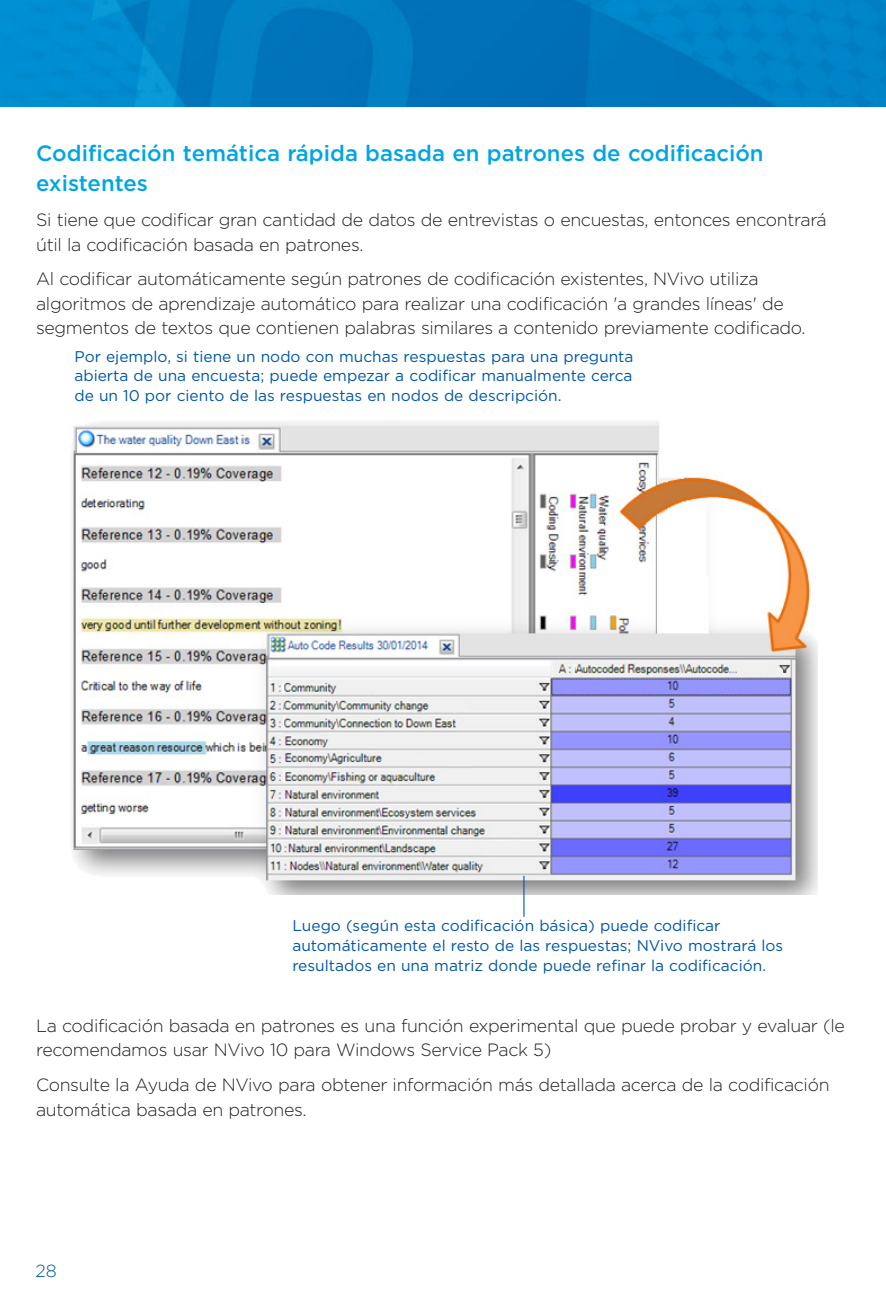
<style>
.page{position:relative;width:886px;height:1312px;background:#fff}
.page>*{position:absolute;margin:0;border:0;box-sizing:border-box;transform-origin:0 0}
.Headings_-_Light_Blu{font:500 22.25px/30px "Gotham";color:#00a5e3}
.Main_Body_Text{font:300 17.75px/24.2px "Gotham";letter-spacing:-.02em;color:#231f20}
.t1{font:300 17.5px "Gotham";color:#0157a8}
.Image_Pointer_Text{font:15.5px/19.8px "Gotham";color:#0157a8;text-align:justify}
</style>
<div class="page">
<img style="left:0;top:0;width:886px;height:106px">
<img style="left:71px;top:421px;width:747px;height:473px">
<hr style="left:523px;top:875px;width:1px;height:41px;background:#0157a8">
<p class="Headings_-_Light_Blu" style="left:36px;top:138px;width:729px">Codificación temática rápida basada en patrones de codificación existentes</p>
<p class="Main_Body_Text" style="left:36px;top:207px;width:792px">Si tiene que codificar gran cantidad de datos de entrevistas o encuestas, entonces encontrará útil la codificación basada en patrones.</p>
<p class="Main_Body_Text" style="left:36px;top:266px;width:771px">Al codificar automáticamente según patrones de codificación existentes, NVivo utiliza algoritmos de aprendizaje automático para realizar una codificación 'a grandes líneas' de segmentos de textos que contienen palabras similares a contenido previamente codificado.</p>
<p class="Image_Pointer_Text" style="left:74px;top:346px;width:561px">Por ejemplo, si tiene un nodo con muchas respuestas para una pregunta abierta de una encuesta; puede empezar a codificar manualmente cerca de un 10 por ciento de las respuestas en nodos de descripción.</p>
<p class="Image_Pointer_Text" style="left:292px;top:915px;width:492px;text-align:left">Luego (según esta codificación básica) puede codificar automáticamente el resto de las respuestas; NVivo mostrará los resultados en una matriz donde puede refinar la codificación.</p>
<p class="Main_Body_Text" style="left:36px;top:1012px;width:810px">La codificación basada en patrones es una función experimental que puede probar y evaluar (le recomendamos usar NVivo 10 para Windows Service Pack 5)</p>
<p class="Main_Body_Text" style="left:36px;top:1072px;width:795px">Consulte la Ayuda de NVivo para obtener información más detallada acerca de la codificación automática basada en patrones.</p>
<p class="t1" style="left:35px;top:1258px;width:23px">28</p>
</div>
